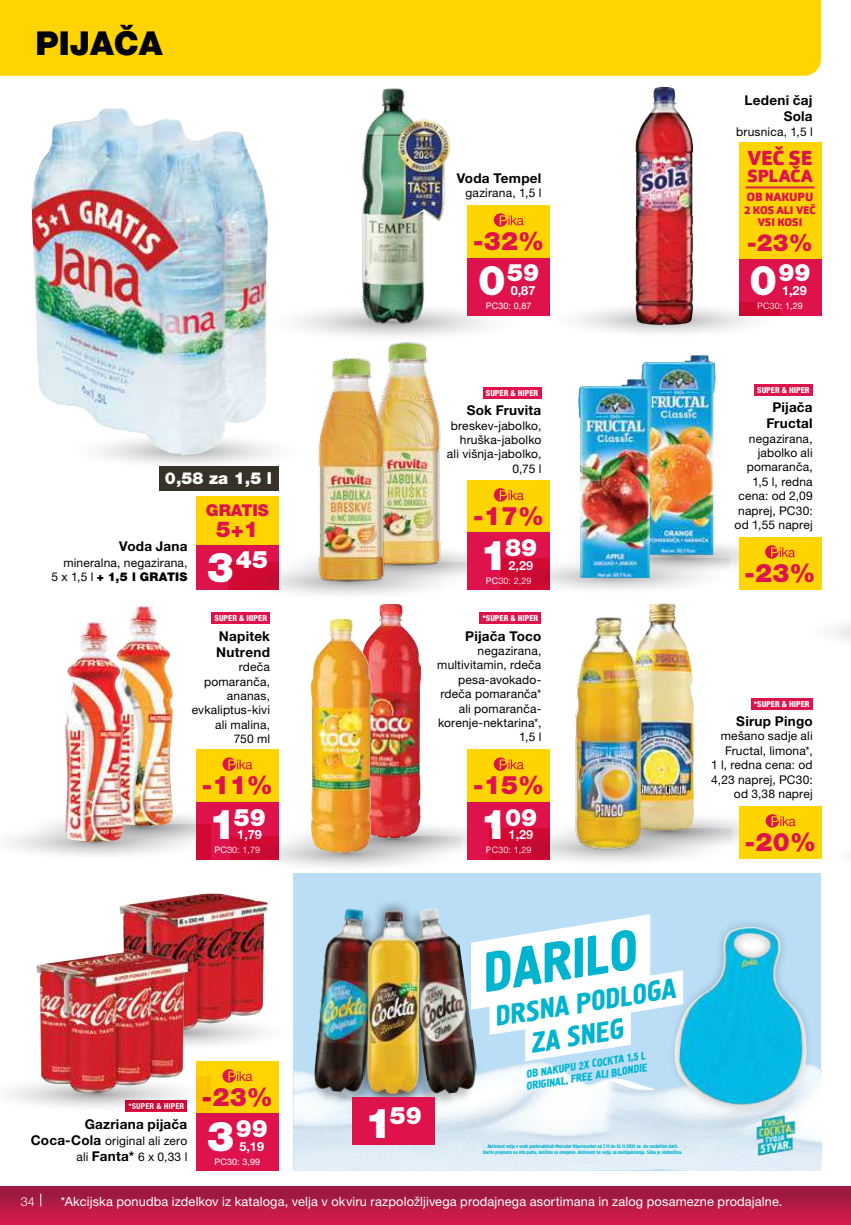
<style>
.page{position:relative;width:851px;height:1225px;background:#fff}
.page>*{position:absolute;margin:0;border:0;box-sizing:border-box;transform-origin:0 0}
.t1{font:italic 55.95px "Hermes";color:#00b3cf}
.t2{font:900 33px "Helvetica Neue LT Pro";color:#000}
.t3{font:italic 28.35px/31.8px "Hermes";color:#00b3cf}
.t4{font:900 25.5px "Helvetica Neue LT Pro";letter-spacing:.01em;color:#df134c}
.t5{font:900 24px "Helvetica Neue LT Pro";letter-spacing:-.005em;color:#fff}
.t6{font:900 23.55px "Helvetica Neue LT Pro";color:#df134c}
.t7{font:900 21.75px "Helvetica Neue LT Pro";color:#df134c}
.t8{font:900 19.95px "Orgon";color:#df134c}
.t9{font:900 17.25px "Orgon";letter-spacing:-.005em;color:#df134c}
.t10{font:900 16.5px "Helvetica Neue LT Pro";color:#fff}
.t11{font:900 16.35px "Helvetica Neue LT Pro";color:#df134c}
.t12{font:700 13.5px/16.2px "Helvetica Neue LT Pro";letter-spacing:.02em;color:#000}
.t13{font:12.75px "Helvetica Neue LT Pro";letter-spacing:.01em;color:#fff}
.t14{font:700 12.75px "Helvetica Neue LT Pro";color:#fff}
.t15{font:300 12.45px "Helvetica Neue LT Pro";color:#fff}
.t16{font:12px/14.4px "Helvetica Neue LT Pro";letter-spacing:.015em;color:#000;text-align:right}
.t17{font:900 11.7px "Orgon";letter-spacing:-.005em;color:#df134c}
.t18{font:italic 11.1px/12.1px "Hermes";color:#00b3cf}
.t19{font:900 10.95px/12.8px "Orgon";letter-spacing:-.005em;color:#df134c;text-align:center}
.t20{font:9px "Helvetica Neue LT Pro";letter-spacing:.01em;color:#fff}
.t21{font:800 condensed 8.25px "Helvetica Neue LT Pro";color:#fff}
.t22{font:5.1px/6px "Hermes";color:#00b3cf;text-align:center}
.s1{font-weight:900}
.s2{font-size:41.25px}
.s3{font-weight:700;font-size:13.5px}
</style>
<div class="page">
<img style="left:649px;top:604px;width:45px;height:205px">
<img style="left:371px;top:604px;width:50px;height:205px">
<img style="left:119px;top:893px;width:149px;height:21px">
<img style="left:124px;top:606px;width:49px;height:203px">
<img style="left:641px;top:355px;width:74px;height:183px">
<img style="left:388px;top:342px;width:53px;height:196px">
<div style="left:0;top:0;width:821px;height:76px;background:#ffd400"></div>
<svg style="left:105px;top:447px;width:174px;height:21px"></svg>
<img style="left:31px;top:108px;width:237px;height:347px">
<div style="left:196px;top:545px;width:82px;height:45px;background:#df134c"></div>
<div style="left:196px;top:497px;width:82px;height:48px;background:#ffd400"></div>
<div style="left:158px;top:466px;width:120px;height:24px;background:#363129"></div>
<svg style="left:265px;top:303px;width:253px;height:38px"></svg>
<img style="left:353px;top:88px;width:98px;height:238px">
<div style="left:467px;top:206px;width:82px;height:52px;background:#ffd400"></div>
<svg style="left:493px;top:213px;width:30px;height:14px"></svg>
<div style="left:467px;top:258px;width:82px;height:57px;background:#df134c"></div>
<div style="left:483px;top:387px;width:58px;height:12px;background:#df134c"></div>
<div style="left:467px;top:480px;width:82px;height:53px;background:#ffd400"></div>
<svg style="left:493px;top:488px;width:30px;height:13px"></svg>
<div style="left:467px;top:533px;width:82px;height:57px;background:#df134c"></div>
<div style="left:211px;top:612px;width:59px;height:12px;background:#df134c"></div>
<div style="left:196px;top:749px;width:82px;height:53px;background:#ffd400"></div>
<svg style="left:222px;top:757px;width:30px;height:14px"></svg>
<div style="left:196px;top:802px;width:82px;height:57px;background:#df134c"></div>
<div style="left:479px;top:612px;width:62px;height:12px;background:#df134c"></div>
<div style="left:467px;top:749px;width:82px;height:53px;background:#ffd400"></div>
<svg style="left:493px;top:757px;width:30px;height:14px"></svg>
<div style="left:467px;top:802px;width:82px;height:57px;background:#df134c"></div>
<div style="left:738px;top:258px;width:83px;height:57px;background:#df134c"></div>
<img style="left:318px;top:350px;width:74px;height:188px">
<img style="left:578px;top:379px;width:74px;height:159px">
<div style="left:754px;top:384px;width:58px;height:12px;background:#df134c"></div>
<div style="left:738px;top:537px;width:83px;height:53px;background:#ffd400"></div>
<img style="left:228px;top:538px;width:566px;height:57px">
<div style="left:750px;top:698px;width:62px;height:12px;background:#df134c"></div>
<img style="left:65px;top:622px;width:59px;height:187px">
<img style="left:310px;top:619px;width:61px;height:190px">
<img style="left:575px;top:613px;width:76px;height:196px">
<div style="left:293px;top:873px;width:528px;height:298px;background:#badef6"></div>
<img style="left:345px;top:908px;width:10px;height:6px">
<div style="left:355px;top:898px;width:75px;height:210px;background:#000;opacity:.75"></div>
<img style="left:366px;top:909px;width:53px;height:5px">
<img style="left:10px;top:914px;width:811px;height:257px">
<img style="left:740px;top:1096px;width:70px;height:67px">
<svg style="left:832px;top:624px;width:18px;height:16px"></svg>
<svg style="left:549px;top:302px;width:229px;height:31px"></svg>
<img style="left:635px;top:87px;width:58px;height:238px">
<div style="left:352px;top:1097px;width:82px;height:48px;background:#df134c"></div>
<div style="left:738px;top:142px;width:83px;height:116px;background:#ffd400"></div>
<hr style="left:745px;top:186px;width:69px;height:2px;background:#df134c">
<div style="left:739px;top:806px;width:82px;height:53px;background:#ffd400"></div>
<img style="left:10px;top:809px;width:785px;height:58px">
<div style="left:0;top:1186px;width:850px;height:39px;background:linear-gradient(to bottom,#93193c,#da1c4d)"></div>
<svg style="left:40px;top:1193px;width:1px;height:13px"></svg>
<h2 class="t2" style="left:36px;top:24px;width:129px">PIJAČA</h2>
<h3 class="t10" style="left:165px;top:468px;width:109px">0,58 za 1,5 l</h3>
<h3 class="t11" style="left:206px;top:500px;width:64px">GRATIS</h3>
<h3 class="t7" style="left:216px;top:516px;width:44px">5+1</h3>
<p class="t12" style="left:119px;top:537px;width:70px">Voda Jana</p>
<p class="t16" style="left:52px;top:555px;width:137px">mineralna, negazirana,<br>5 x 1,5 l <span class="s1">+ 1,5 l GRATIS</span></p>
<h3 class="t5" style="left:207px;top:545px;width:63px"><span class="s2">3</span>45</h3>
<p class="t21" style="left:214px;top:613px;width:54px">SUPER &amp; HIPER</p>
<p class="t12" style="left:216px;top:627px;width:55px">Napitek<br>Nutrend</p>
<p class="t16" style="left:192px;top:659px;width:80px">rdeča pomaranča, ananas, evkaliptus-kivi ali malina,<br>750 ml</p>
<h3 class="t4" style="left:202px;top:770px;width:73px">-11%</h3>
<h3 class="t5" style="left:209px;top:802px;width:58px"><span class="s2">1</span>59</h3>
<p class="t20" style="left:214px;top:844px;width:47px">PC30: 1,79</p>
<p class="t14" style="left:237px;top:826px;width:26px">1,79</p>
<p class="t21" style="left:128px;top:1101px;width:57px">*SUPER &amp; HIPER</p>
<p class="t12" style="left:85px;top:1115px;width:104px">Gazriana pijača</p>
<p class="t16" style="left:31px;top:1132px;width:158px;line-height:16.2px"><span class="s3">Coca-Cola</span> original ali zero ali <span class="s3">Fanta*</span> 6 x 0,33 l</p>
<h3 class="t4" style="left:202px;top:1081px;width:73px">-23%</h3>
<h3 class="t5" style="left:207px;top:1114px;width:63px"><span class="s2">3</span>99</h3>
<p class="t20" style="left:214px;top:1156px;width:47px">PC30: 3,99</p>
<p class="t14" style="left:239px;top:1138px;width:26px">5,19</p>
<p class="t12" style="left:456px;top:170px;width:86px">Voda Tempel</p>
<p class="t16" style="left:465px;top:186px;width:77px">gazirana, 1,5 l</p>
<h3 class="t4" style="left:473px;top:226px;width:73px">-32%</h3>
<h3 class="t5" style="left:478px;top:258px;width:63px"><span class="s2">0</span>59</h3>
<p class="t20" style="left:486px;top:300px;width:47px">PC30: 0,87</p>
<p class="t14" style="left:510px;top:283px;width:26px">0,87</p>
<p class="t12" style="left:744px;top:92px;width:70px;text-align:right">Ledeni čaj<br>Sola</p>
<p class="t16" style="left:736px;top:124px;width:78px">brusnica, 1,5 l</p>
<h3 class="t8" style="left:747px;top:145px;width:66px">VEČ SE</h3>
<h3 class="t9" style="left:747px;top:165px;width:67px">SPLAČA</h3>
<p class="t17" style="left:746px;top:189px;width:68px">OB NAKUPU</p>
<p class="t19" style="left:744px;top:204px;width:73px">2 KOS ALI VEČ<br>VSI KOSI</p>
<h3 class="t6" style="left:747px;top:228px;width:67px">-23%</h3>
<h3 class="t5" style="left:749px;top:258px;width:63px"><span class="s2">0</span>99</h3>
<p class="t20" style="left:757px;top:300px;width:47px">PC30: 1,29</p>
<p class="t14" style="left:781px;top:283px;width:26px">1,29</p>
<p class="t21" style="left:486px;top:388px;width:54px">SUPER &amp; HIPER</p>
<p class="t12" style="left:467px;top:402px;width:76px">Sok Fruvita</p>
<p class="t16" style="left:447px;top:418px;width:96px">breskev-jabolko, hruška-jabolko ali višnja-jabolko,<br>0,75 l</p>
<h3 class="t4" style="left:473px;top:501px;width:73px">-17%</h3>
<h3 class="t5" style="left:480px;top:533px;width:59px"><span class="s2">1</span>89</h3>
<p class="t20" style="left:486px;top:575px;width:47px">PC30: 2,29</p>
<p class="t14" style="left:508px;top:557px;width:26px">2,29</p>
<p class="t21" style="left:482px;top:613px;width:57px">*SUPER &amp; HIPER</p>
<p class="t12" style="left:465px;top:627px;width:78px">Pijača Toco</p>
<p class="t16" style="left:437px;top:643px;width:106px">negazirana, multivitamin, rdeča pesa-avokado&shy;rdeča pomaranča* ali pomaranča&shy;korenje-nektarina*,<br>1,5 l</p>
<h3 class="t4" style="left:473px;top:770px;width:73px">-15%</h3>
<h3 class="t5" style="left:480px;top:802px;width:59px"><span class="s2">1</span>09</h3>
<p class="t20" style="left:486px;top:844px;width:47px">PC30: 1,29</p>
<p class="t14" style="left:508px;top:826px;width:26px">1,29</p>
<p class="t21" style="left:757px;top:385px;width:54px">SUPER &amp; HIPER</p>
<p class="t12" style="left:766px;top:399px;width:48px;text-align:center">Pijača<br>Fructal</p>
<p class="t16" style="left:734px;top:431px;width:80px">negazirana, jabolko ali pomaranča,<br>1,5 l, redna cena: od 2,09 naprej, PC30: od 1,55 naprej</p>
<h3 class="t4" style="left:744px;top:558px;width:73px">-23%</h3>
<p class="t21" style="left:753px;top:698px;width:57px">*SUPER &amp; HIPER</p>
<p class="t12" style="left:736px;top:712px;width:78px">Sirup Pingo</p>
<p class="t16" style="left:711px;top:728px;width:103px">mešano sadje ali<br>Fructal, limona*,<br>1 l, redna cena: od<br>4,23 naprej, PC30: od 3,38 naprej</p>
<h3 class="t4" style="left:744px;top:827px;width:73px">-20%</h3>
<h3 class="t5" style="left:365px;top:1101px;width:58px"><span class="s2">1</span>59</h3>
<h1 class="t1" style="left:475px;top:940px;width:157px;rotate:-9deg">DARILO</h1>
<h3 class="t3" style="left:523px;top:996px;width:153px;text-indent:-31px;rotate:-9deg">DRSNA PODLOGA<br>ZA SNEG</h3>
<p class="t18" style="left:523px;top:1068px;width:124px;rotate:-9deg">OB NAKUPU 2X COCKTA 1,5 L<br>ORIGINAL, FREE ALI BLONDIE</p>
<p class="t22" style="left:483px;top:1143px;width:201px">Aktivnost velja v vseh poslovalnicah Mercator Hipermarket od 7.11 do 13.11.2024 oz. do razdelitve daril.<br>Darilo prejmete na info pultu, količine so omejene. Aktivnost ne velja za multipakiranja. Slika je simbolična.</p>
<p class="t15" style="left:21px;top:1194px;width:15px">34</p>
<p class="t13" style="left:61px;top:1193px;width:723px">*Akcijska ponudba izdelkov iz kataloga, velja v okviru razpoložljivega prodajnega asortimana in zalog posamezne prodajalne.</p>
</div>
